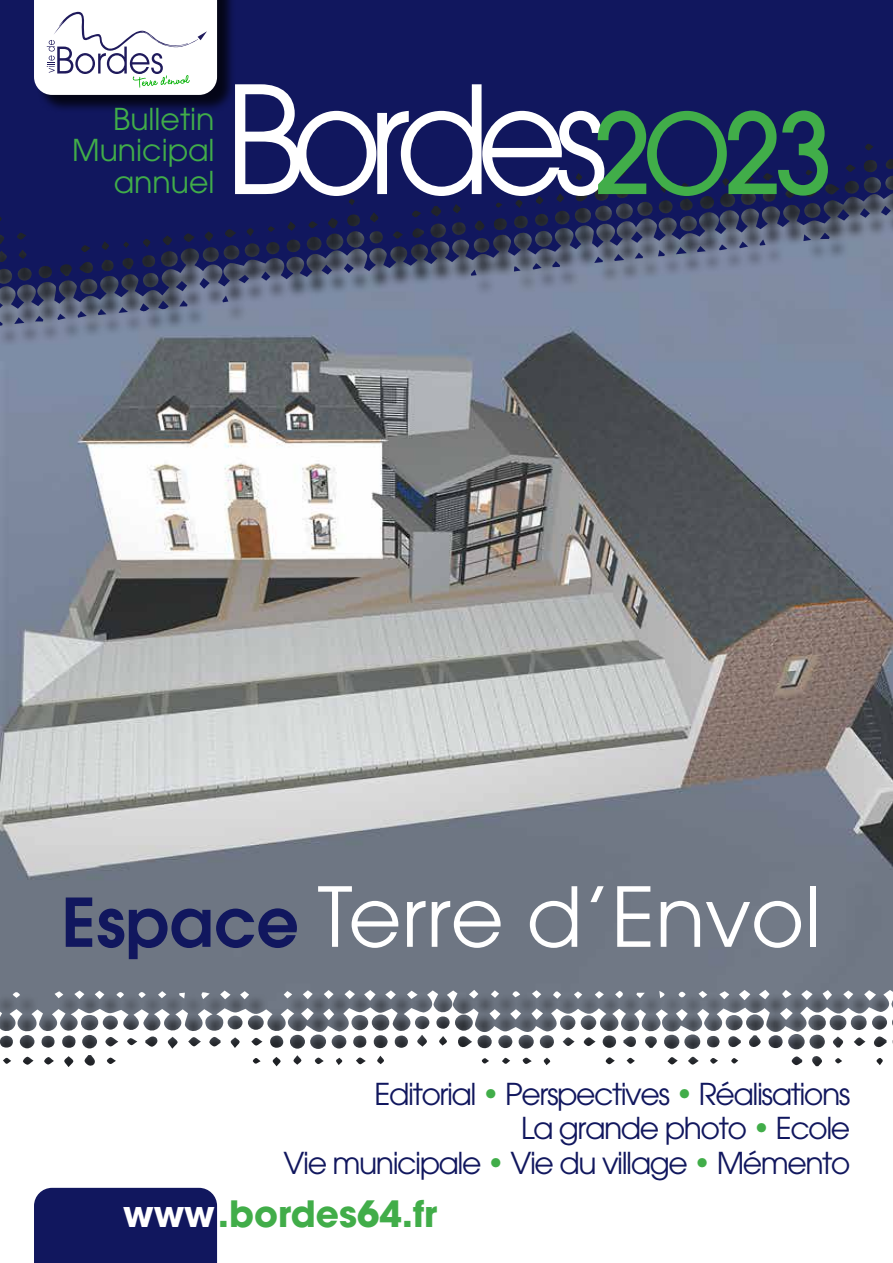
<style>
.page{position:relative;width:893px;height:1263px;background:#fff}
.page>*{position:absolute;margin:0;border:0;box-sizing:border-box;transform-origin:0 0}
.t1{font:148.35px "Avant Garde";letter-spacing:-.1em;color:#fff;scale:.94 1}
.t2{font:81.9px "Avant Garde";color:#fff}
.t3{font:700 36px "ITC Avant Garde Std";color:#41ad49}
.t4{font:30px/34.5px "Avant Garde";letter-spacing:-.05em;color:#11175e;text-align:right}
.t5{font:30px/31.5px "Avant Garde";color:#41ad49;text-align:right}
.s1{font-family:"ITC Avant Garde Std";font-weight:500;font-size:110.85px;color:#41ad49}
.s2{color:#41ad49}
.s3{font-weight:600;font-size:66.6px;color:#11175e}
.s4{color:#fff}
</style>
<div class="page">
<img style="left:0;top:347px;width:893px;height:643px">
<div style="left:0;top:0;width:893px;height:347px;background:#000;opacity:.75"></div>
<svg style="left:0;top:0;width:893px;height:309px;background:#242b66"></svg>
<svg style="left:631px;top:231px;width:12px;height:12px"></svg>
<svg style="left:837px;top:209px;width:12px;height:12px"></svg>
<svg style="left:0;top:300px;width:3px;height:10px"></svg>
<svg style="left:176px;top:281px;width:11px;height:10px"></svg>
<svg style="left:199px;top:278px;width:11px;height:11px"></svg>
<svg style="left:344px;top:263px;width:10px;height:10px"></svg>
<svg style="left:322px;top:265px;width:10px;height:10px"></svg>
<svg style="left:158px;top:301px;width:11px;height:9px"></svg>
<svg style="left:238px;top:275px;width:11px;height:8px"></svg>
<svg style="left:881px;top:206px;width:10px;height:10px"></svg>
<svg style="left:860px;top:208px;width:10px;height:10px"></svg>
<svg style="left:261px;top:271px;width:9px;height:10px"></svg>
<svg style="left:140px;top:303px;width:9px;height:10px"></svg>
<svg style="left:676px;top:247px;width:11px;height:7px"></svg>
<svg style="left:614px;top:254px;width:10px;height:7px"></svg>
<svg style="left:14px;top:317px;width:10px;height:7px"></svg>
<svg style="left:820px;top:233px;width:10px;height:6px"></svg>
<svg style="left:78px;top:311px;width:9px;height:7px"></svg>
<svg style="left:594px;top:257px;width:9px;height:6px"></svg>
<svg style="left:98px;top:309px;width:8px;height:6px"></svg>
<svg style="left:697px;top:246px;width:9px;height:6px"></svg>
<svg style="left:533px;top:263px;width:9px;height:7px"></svg>
<svg style="left:179px;top:300px;width:8px;height:6px"></svg>
<svg style="left:57px;top:314px;width:9px;height:6px"></svg>
<svg style="left:803px;top:234px;width:8px;height:7px"></svg>
<svg style="left:739px;top:241px;width:9px;height:7px"></svg>
<svg style="left:658px;top:250px;width:7px;height:6px"></svg>
<svg style="left:35px;top:316px;width:8px;height:5px"></svg>
<svg style="left:0;top:320px;width:3px;height:7px"></svg>
<svg style="left:552px;top:261px;width:8px;height:6px"></svg>
<svg style="left:635px;top:253px;width:8px;height:5px"></svg>
<svg style="left:760px;top:239px;width:5px;height:7px"></svg>
<svg style="left:119px;top:307px;width:9px;height:6px"></svg>
<svg style="left:222px;top:296px;width:6px;height:6px"></svg>
<svg style="left:719px;top:244px;width:8px;height:6px"></svg>
<svg style="left:471px;top:270px;width:6px;height:6px"></svg>
<svg style="left:514px;top:266px;width:7px;height:6px"></svg>
<div style="left:36px;top:0;width:200px;height:114px;background:#000;opacity:.75"></div>
<svg style="left:0;top:990px;width:893px;height:273px"></svg>
<svg style="left:301px;top:1008px;width:13px;height:12px"></svg>
<svg style="left:780px;top:1008px;width:13px;height:12px"></svg>
<svg style="left:323px;top:1008px;width:11px;height:12px"></svg>
<svg style="left:676px;top:1009px;width:12px;height:12px"></svg>
<svg style="left:531px;top:1008px;width:12px;height:12px"></svg>
<svg style="left:801px;top:990px;width:12px;height:10px"></svg>
<svg style="left:364px;top:990px;width:12px;height:11px"></svg>
<svg style="left:864px;top:990px;width:12px;height:11px"></svg>
<svg style="left:739px;top:990px;width:11px;height:10px"></svg>
<svg style="left:489px;top:1009px;width:11px;height:11px"></svg>
<svg style="left:510px;top:1009px;width:11px;height:10px"></svg>
<svg style="left:821px;top:990px;width:11px;height:10px"></svg>
<svg style="left:345px;top:990px;width:10px;height:9px"></svg>
<svg style="left:759px;top:990px;width:11px;height:9px"></svg>
<svg style="left:385px;top:990px;width:11px;height:9px"></svg>
<svg style="left:220px;top:990px;width:11px;height:9px"></svg>
<svg style="left:407px;top:991px;width:11px;height:8px"></svg>
<svg style="left:782px;top:990px;width:10px;height:8px"></svg>
<svg style="left:843px;top:990px;width:10px;height:9px"></svg>
<svg style="left:719px;top:991px;width:10px;height:8px"></svg>
<svg style="left:303px;top:990px;width:10px;height:9px"></svg>
<svg style="left:324px;top:990px;width:10px;height:9px"></svg>
<svg style="left:74px;top:990px;width:10px;height:9px"></svg>
<svg style="left:95px;top:991px;width:9px;height:8px"></svg>
<svg style="left:240px;top:991px;width:9px;height:8px"></svg>
<svg style="left:469px;top:990px;width:9px;height:8px"></svg>
<svg style="left:553px;top:990px;width:8px;height:9px"></svg>
<svg style="left:532px;top:990px;width:9px;height:8px"></svg>
<svg style="left:615px;top:991px;width:10px;height:7px"></svg>
<svg style="left:595px;top:991px;width:9px;height:8px"></svg>
<svg style="left:512px;top:990px;width:8px;height:7px"></svg>
<svg style="left:574px;top:991px;width:8px;height:8px"></svg>
<svg style="left:284px;top:991px;width:8px;height:7px"></svg>
<svg style="left:158px;top:991px;width:8px;height:7px"></svg>
<svg style="left:698px;top:991px;width:9px;height:7px"></svg>
<svg style="left:55px;top:991px;width:8px;height:7px"></svg>
<svg style="left:491px;top:990px;width:8px;height:8px"></svg>
<svg style="left:138px;top:990px;width:8px;height:8px"></svg>
<svg style="left:678px;top:990px;width:8px;height:9px"></svg>
<svg style="left:201px;top:992px;width:9px;height:7px"></svg>
<svg style="left:116px;top:990px;width:8px;height:8px"></svg>
<svg style="left:659px;top:991px;width:7px;height:7px"></svg>
<svg style="left:636px;top:993px;width:9px;height:5px"></svg>
<svg style="left:179px;top:993px;width:6px;height:5px"></svg>
<svg style="left:13px;top:991px;width:7px;height:7px"></svg>
<div style="left:34px;top:1188px;width:183px;height:75px;background:#11175e"></div>
<svg style="left:34px;top:0;width:183px;height:95px"></svg>
<p class="t5" style="left:72px;top:103px;width:144px">Bulletin<br>Municipal annuel</p>
<h1 class="t1" style="left:225px;top:50px;width:649px">Bordes<span class="s1">2</span><span class="s2">o</span><span class="s1">23</span></h1>
<h2 class="t2" style="left:62px;top:867px;width:761px"><span class="s3">Espace</span> Terre d’Envol</h2>
<p class="t4" style="left:284px;top:1076px;width:568px">Editorial <span class="s2">•</span> Perspectives <span class="s2">•</span> Réalisations<br>La grande photo <span class="s2">•</span> Ecole<br>Vie municipale <span class="s2">•</span> Vie du village <span class="s2">•</span> Mémento</p>
<p class="t3" style="left:123px;top:1189px;width:316px"><span class="s4">www</span>.bordes64.fr</p>
</div>
